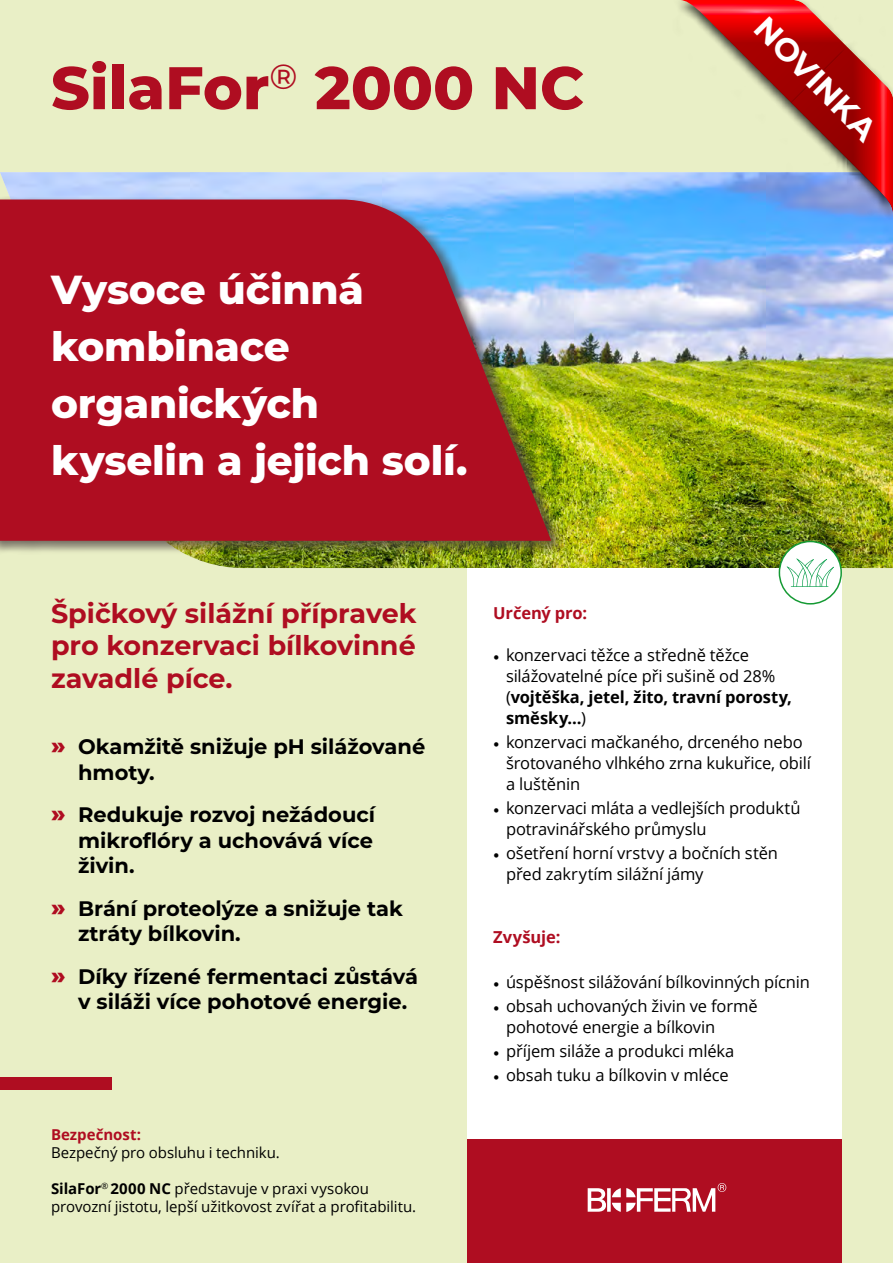
<style>
.page{position:relative;width:893px;height:1263px;background:#e9efc6}
.page>*{position:absolute;margin:0;border:0;box-sizing:border-box;transform-origin:0 0}
.t1{font:800 60px "Montserrat";color:#af0d21}
.t2{font:800 40.5px/57px "Montserrat";letter-spacing:-.005em;color:#fff}
.t3{font:700 31.8px "Montserrat";color:#fff}
.t4{font:700 27px/32.4px "Montserrat";color:#af0d21;text-align:justify}
.t5{font:700 21px/25.5px "Montserrat";color:#000}
.t6{font:16.5px/21px "Open Sans";letter-spacing:-.01em;color:#000}
.t7{font:700 16.5px "Open Sans";letter-spacing:-.005em;color:#af0d21}
.t8{font:15px/18px "Open Sans";letter-spacing:-.005em;color:#000}
.t9{font:700 15px "Open Sans";color:#af0d21}
.s1{font-weight:800;font-size:24px;color:#af0d21}
.s2{font-weight:700}
.s3{font-family:"Minion Pro"}
</style>
<div class="page">
<div style="left:468px;top:1138px;width:374px;height:125px;background:#af0d21"></div>
<img style="left:0;top:172px;width:893px;height:396px">
<div style="left:0;top:196px;width:567px;height:358px;background:#4a403f;opacity:.75"></div>
<svg style="left:0;top:199px;width:551px;height:342px;background:#a82233"></svg>
<svg style="left:588px;top:1183px;width:138px;height:29px"></svg>
<div style="left:0;top:1077px;width:111px;height:12px;background:#af0d21"></div>
<div style="left:468px;top:568px;width:374px;height:570px;background:#fff"></div>
<div style="left:779px;top:541px;width:62px;height:63px;background:#fff;border-radius:50%"></div>
<div style="left:779px;top:541px;width:63px;height:63px;border:2px solid #159a34;border-radius:50%"></div>
<svg style="left:787px;top:558px;width:47px;height:29px"></svg>
<div style="left:672px;top:0;width:221px;height:222px;background:#000;opacity:.75"></div>
<svg style="left:680px;top:0;width:213px;height:213px"></svg>
<h1 class="t1" style="left:51px;top:44px;width:535px">SilaFor<sup>®</sup> 2000 NC</h1>
<h2 class="t2" style="left:51px;top:259px;width:418px">Vysoce účinná kombinace organických kyselin a jejich solí.</h2>
<h3 class="t3" style="left:776px;top:6px;width:160px;rotate:45deg">NOVINKA</h3>
<h3 class="t4" style="left:51px;top:596px;width:367px">Špičkový silážní přípravek pro konzervaci bílkovinné zavadlé píce.</h3>
<p class="t5" style="left:78px;top:733px;width:349px;text-indent:-27px"><span class="s1">»</span> Okamžitě snižuje pH silážované hmoty.</p>
<p class="t5" style="left:78px;top:801px;width:299px;text-align:justify;text-indent:-27px"><span class="s1">»</span> Redukuje rozvoj nežádoucí mikroflóry a uchovává více živin.</p>
<p class="t5" style="left:78px;top:894px;width:327px;text-indent:-27px"><span class="s1">»</span> Brání proteolýze a snižuje tak ztráty bílkovin.</p>
<p class="t5" style="left:78px;top:962px;width:342px;text-indent:-27px"><span class="s1">»</span> Díky řízené fermentaci zůstává v siláži více pohotové energie.</p>
<p class="t9" style="left:51px;top:1124px;width:92px">Bezpečnost:</p>
<p class="t8" style="left:51px;top:1143px;width:230px">Bezpečný pro obsluhu i techniku.</p>
<p class="t8" style="left:51px;top:1179px;width:367px"><span class="s2">SilaFor</span><sup>®</sup> <span class="s2">2000 NC</span> představuje v praxi vysokou provozní jistotu, lepší užitkovost zvířat a profitabilitu.</p>
<p class="t7" style="left:493px;top:601px;width:95px">Určený pro:</p>
<p class="t6" style="left:506px;top:644px;width:288px;text-indent:-13px"><span class="s3">•</span> konzervaci těžce a středně těžce silážovatelné píce při sušině od 28% (<span class="s2">vojtěška, jetel, žito, travní porosty, směsky…</span>)</p>
<p class="t6" style="left:506px;top:731px;width:307px;text-indent:-13px"><span class="s3">•</span> konzervaci mačkaného, drceného nebo šrotovaného vlhkého zrna kukuřice, obilí a luštěnin</p>
<p class="t6" style="left:506px;top:797px;width:296px;text-indent:-13px"><span class="s3">•</span> konzervaci mláta a vedlejších produktů potravinářského průmyslu</p>
<p class="t6" style="left:506px;top:842px;width:273px;text-indent:-13px"><span class="s3">•</span> ošetření horní vrstvy a bočních stěn před zakrytím silážní jámy</p>
<p class="t7" style="left:493px;top:925px;width:69px">Zvyšuje:</p>
<p class="t6" style="left:493px;top:971px;width:318px"><span class="s3">•</span> úspěšnost silážování bílkovinných pícnin</p>
<p class="t6" style="left:506px;top:995px;width:253px;text-indent:-13px"><span class="s3">•</span> obsah uchovaných živin ve formě pohotové energie a bílkovin</p>
<p class="t6" style="left:493px;top:1040px;width:243px"><span class="s3">•</span> příjem siláže a produkci mléka</p>
<p class="t6" style="left:493px;top:1064px;width:237px"><span class="s3">•</span> obsah tuku a bílkovin v mléce</p>
</div>
